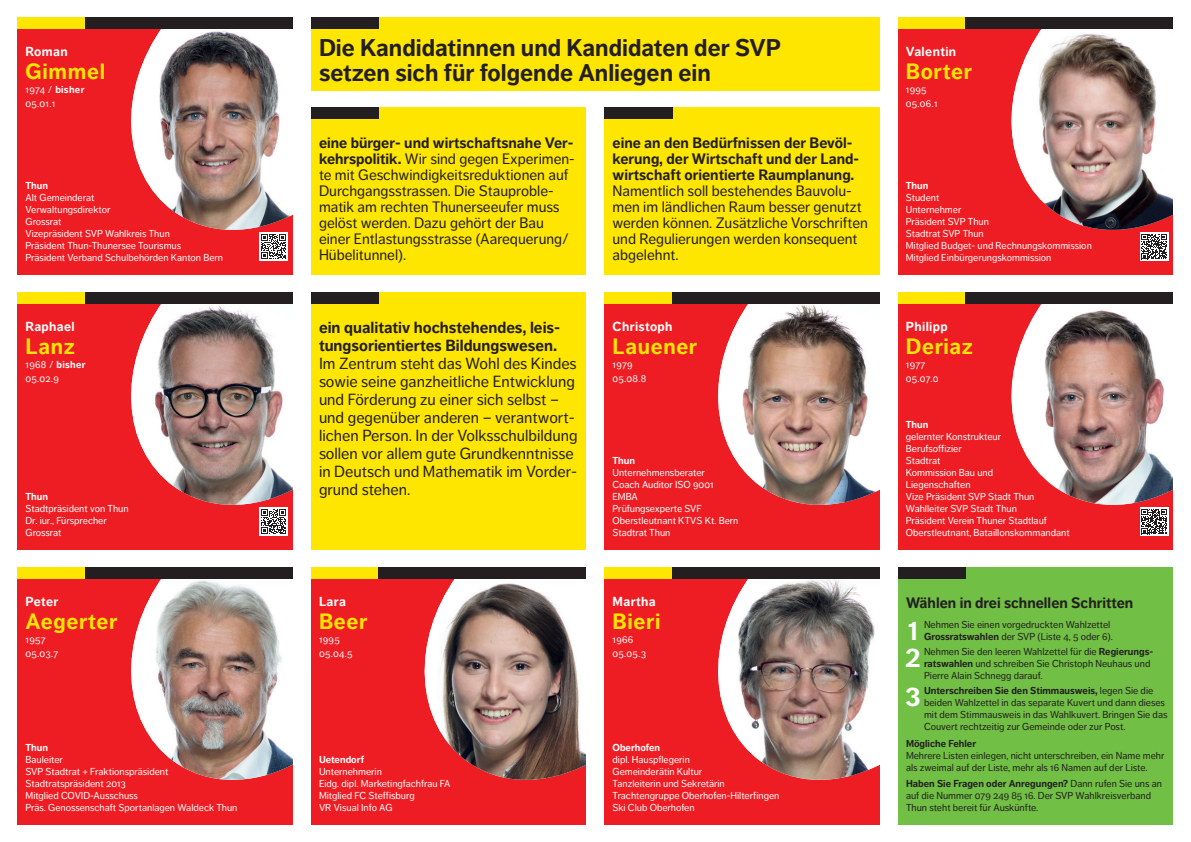
<style>
.page{position:relative;width:1191px;height:842px;background:#fff}
.page>*{position:absolute;margin:0;border:0;box-sizing:border-box;transform-origin:0 0}
.t1{font:700 27px "Dagny Pro";color:#fff}
.t2{font:700 24px/25px "Dagny Pro";color:#231f20}
.t3{font:700 22px "Dagny Pro";letter-spacing:.03em;color:#ffe601}
.t4{font:16px/18px "Dagny Pro";color:#231f20}
.t5{font:700 16px/18px "Dagny Pro";color:#231f20}
.t6{font:15px/16px "Dagny Pro";color:#231f20}
.t7{font:700 15px/16px "Dagny Pro";color:#231f20}
.t8{font:700 13px "Dagny Pro";letter-spacing:.03em;color:#fff}
.t9{font:10px/12px "Dagny Pro";color:#fff}
.t10{font:10px/12px "Dagny Pro";color:#231f20}
.t11{font:700 10px "Dagny Pro";color:#fff}
.t12{font:700 10px "Dagny Pro";color:#231f20}
.s1{font-weight:700}
</style>
<div class="page">
<div style="left:17px;top:303px;width:276px;height:247px;background:#ee1d23"></div>
<div style="left:17px;top:292px;width:68px;height:11px;background:#ffe601"></div>
<div style="left:85px;top:292px;width:208px;height:11px;background:#231f20"></div>
<div style="left:17px;top:578px;width:276px;height:247px;background:#ee1d23"></div>
<img style="left:117px;top:578px;width:176px;height:202px">
<div style="left:17px;top:567px;width:68px;height:11px;background:#ffe601"></div>
<div style="left:85px;top:567px;width:208px;height:11px;background:#231f20"></div>
<div style="left:310px;top:578px;width:277px;height:247px;background:#ee1d23"></div>
<img style="left:410px;top:578px;width:177px;height:208px">
<div style="left:310px;top:567px;width:68px;height:11px;background:#ffe601"></div>
<div style="left:378px;top:567px;width:209px;height:11px;background:#231f20"></div>
<div style="left:604px;top:578px;width:276px;height:247px;background:#ee1d23"></div>
<img style="left:703px;top:578px;width:177px;height:202px">
<div style="left:604px;top:567px;width:68px;height:11px;background:#ffe601"></div>
<div style="left:672px;top:567px;width:208px;height:11px;background:#231f20"></div>
<div style="left:897px;top:28px;width:276px;height:247px;background:#ee1d23"></div>
<div style="left:897px;top:17px;width:68px;height:11px;background:#ffe601"></div>
<div style="left:965px;top:17px;width:208px;height:11px;background:#231f20"></div>
<div style="left:897px;top:303px;width:276px;height:247px;background:#ee1d23"></div>
<div style="left:897px;top:292px;width:68px;height:11px;background:#ffe601"></div>
<div style="left:965px;top:292px;width:208px;height:11px;background:#231f20"></div>
<div style="left:604px;top:303px;width:276px;height:247px;background:#ee1d23"></div>
<img style="left:703px;top:303px;width:177px;height:202px">
<div style="left:604px;top:292px;width:68px;height:11px;background:#ffe601"></div>
<div style="left:672px;top:292px;width:208px;height:11px;background:#231f20"></div>
<div style="left:604px;top:108px;width:276px;height:167px;background:#ffe601"></div>
<div style="left:310px;top:108px;width:277px;height:167px;background:#ffe601"></div>
<div style="left:310px;top:292px;width:277px;height:258px;background:#ffe601"></div>
<div style="left:310px;top:108px;width:68px;height:11px;background:#231f20"></div>
<div style="left:310px;top:292px;width:68px;height:11px;background:#231f20"></div>
<div style="left:604px;top:108px;width:68px;height:11px;background:#231f20"></div>
<div style="left:897px;top:567px;width:277px;height:258px;background:#71bf44"></div>
<div style="left:897px;top:567px;width:68px;height:11px;background:#231f20"></div>
<div style="left:310px;top:17px;width:570px;height:74px;background:#ffe601"></div>
<div style="left:310px;top:17px;width:68px;height:11px;background:#231f20"></div>
<div style="left:17px;top:28px;width:276px;height:247px;background:#ee1d23"></div>
<div style="left:17px;top:17px;width:68px;height:11px;background:#ffe601"></div>
<div style="left:85px;top:17px;width:208px;height:11px;background:#231f20"></div>
<div style="left:259px;top:232px;width:29px;height:29px;background:#fff"></div>
<img style="left:117px;top:28px;width:176px;height:231px">
<div style="left:1140px;top:232px;width:28px;height:29px;background:#fff"></div>
<img style="left:997px;top:28px;width:176px;height:231px">
<div style="left:1140px;top:507px;width:28px;height:29px;background:#fff"></div>
<img style="left:997px;top:303px;width:176px;height:231px">
<div style="left:259px;top:507px;width:29px;height:29px;background:#fff"></div>
<img style="left:117px;top:303px;width:176px;height:231px">
<h3 class="t8" style="left:26px;top:44px;width:44px">Roman</h3>
<h3 class="t3" style="left:26px;top:58px;width:81px">Gimmel</h3>
<p class="t9" style="left:26px;top:82px;width:60px;line-height:14px">1974 / <span class="s1">bisher<br></span>05.01.1</p>
<p class="t11" style="left:26px;top:179px;width:24px">Thun</p>
<p class="t9" style="left:26px;top:191px;width:199px">Alt Gemeinderat<br>Verwaltungsdirektor<br>Grossrat<br>Vizepräsident SVP Wahlkreis Thun<br>Präsident Thun-Thunersee Tourismus<br>Präsident Verband Schulbehörden Kanton Bern</p>
<h3 class="t8" style="left:26px;top:319px;width:51px">Raphael</h3>
<h3 class="t3" style="left:26px;top:333px;width:51px">Lanz</h3>
<p class="t9" style="left:26px;top:357px;width:62px;line-height:14px">1968 / <span class="s1">bisher<br></span>05.02.9</p>
<p class="t11" style="left:26px;top:490px;width:24px">Thun</p>
<p class="t9" style="left:26px;top:502px;width:105px">Stadtpräsident von Thun<br>Dr. iur., Fürsprecher<br>Grossrat</p>
<h3 class="t8" style="left:26px;top:594px;width:34px">Peter</h3>
<h3 class="t3" style="left:26px;top:608px;width:93px">Aegerter</h3>
<p class="t9" style="left:26px;top:632px;width:34px;line-height:14px">1957<br>05.03.7</p>
<p class="t11" style="left:26px;top:741px;width:24px">Thun</p>
<p class="t9" style="left:26px;top:753px;width:213px">Bauleiter<br>SVP Stadtrat + Fraktionspräsident<br>Stadtratspräsident 2013<br>Mitglied COVID-Ausschuss<br>Präs. Genossenschaft Sportanlagen Waldeck Thun</p>
<h2 class="t2" style="left:319px;top:36px;width:463px">Die Kandidatinnen und Kandidaten der SVP setzen sich für folgende Anliegen ein</h2>
<p class="t6" style="left:319px;top:135px;width:257px"><span class="s1">eine bürger- und wirtschaftsnahe Ver&shy;kehrspolitik.</span> Wir sind gegen Experimen&shy;te mit Geschwindigkeitsreduktionen auf Durchgangsstrassen. Die Stauproble&shy;matik am rechten Thunerseeufer muss gelöst werden. Dazu gehört der Bau einer Entlastungsstrasse (Aarequerung/ Hübelitunnel).</p>
<h3 class="t7" style="left:612px;top:135px;width:248px">eine an den Bedürfnissen der Bevöl&shy;kerung, der Wirtschaft und der Land&shy;wirtschaft orientierte Raumplanung.</h3>
<h3 class="t6" style="left:612px;top:183px;width:257px">Namentlich soll bestehendes Bauvolu&shy;men im ländlichen Raum besser genutzt werden können. Zusätzliche Vorschriften und Regulierungen werden konsequent abgelehnt.</h3>
<h3 class="t5" style="left:319px;top:319px;width:243px">ein qualitativ hochstehendes, leis&shy;tungsorientiertes Bildungswesen.</h3>
<p class="t4" style="left:319px;top:355px;width:260px">Im Zentrum steht das Wohl des Kindes sowie seine ganzheitliche Entwicklung und Förderung zu einer sich selbst – und gegenüber anderen – verantwort&shy;lichen Person. In der Volksschulbildung sollen vor allem gute Grundkenntnisse in Deutsch und Mathematik im Vorder&shy;grund stehen.</p>
<h3 class="t8" style="left:319px;top:594px;width:28px">Lara</h3>
<h3 class="t3" style="left:319px;top:608px;width:50px">Beer</h3>
<p class="t9" style="left:319px;top:632px;width:35px;line-height:14px">1995<br>05.04.5</p>
<p class="t11" style="left:319px;top:753px;width:47px">Uetendorf</p>
<p class="t9" style="left:319px;top:765px;width:133px">Unternehmerin<br>Eidg. dipl. Marketingfachfrau FA<br>Mitglied FC Steffisburg<br>VR Visual Info AG</p>
<h3 class="t8" style="left:612px;top:319px;width:62px">Christoph</h3>
<h3 class="t3" style="left:612px;top:333px;width:86px">Lauener</h3>
<p class="t9" style="left:612px;top:357px;width:35px;line-height:14px">1979<br>05.08.8</p>
<p class="t11" style="left:612px;top:454px;width:24px">Thun</p>
<p class="t9" style="left:612px;top:466px;width:127px">Unternehmensberater<br>Coach Auditor ISO 9001<br>EMBA<br>Prüfungsexperte SVF<br>Oberstleutnant KTVS Kt. Bern<br>Stadtrat Thun</p>
<h3 class="t8" style="left:612px;top:594px;width:45px">Martha</h3>
<h3 class="t3" style="left:612px;top:608px;width:49px">Bieri</h3>
<p class="t9" style="left:612px;top:632px;width:35px;line-height:14px">1966<br>05.05.3</p>
<p class="t11" style="left:612px;top:741px;width:49px">Oberhofen</p>
<p class="t9" style="left:612px;top:753px;width:168px">dipl. Hauspflegerin<br>Gemeinderätin Kultur<br>Tanzleiterin und Sekretärin<br>Trachtengruppe Oberhofen-Hilterfingen<br>Ski Club Oberhofen</p>
<h3 class="t8" style="left:905px;top:44px;width:52px">Valentin</h3>
<h3 class="t3" style="left:905px;top:58px;width:68px">Borter</h3>
<p class="t9" style="left:905px;top:82px;width:33px;line-height:14px">1995<br>05.06.1</p>
<p class="t11" style="left:905px;top:179px;width:24px">Thun</p>
<p class="t9" style="left:905px;top:191px;width:187px">Student<br>Unternehmer<br>Präsident SVP Thun<br>Stadtrat SVP Thun<br>Mitglied Budget- und Rechnungskommission<br>Mitglied Einbürgerungskommission</p>
<h3 class="t8" style="left:905px;top:319px;width:43px">Philipp</h3>
<h3 class="t3" style="left:905px;top:333px;width:69px">Deriaz</h3>
<p class="t9" style="left:905px;top:357px;width:34px;line-height:14px">1977<br>05.07.0</p>
<p class="t11" style="left:905px;top:418px;width:24px">Thun</p>
<p class="t9" style="left:905px;top:430px;width:165px">gelernter Konstrukteur<br>Berufsoffizier<br>Stadtrat<br>Kommission Bau und<br>Liegenschaften<br>Vize Präsident SVP Stadt Thun<br>Wahlleiter SVP Stadt Thun<br>Präsident Verein Thuner Stadtlauf<br>Oberstleutnant, Bataillonskommandant</p>
<h3 class="t7" style="left:906px;top:594px;width:229px">Wählen in drei schnellen Schritten</h3>
<h1 class="t1" style="left:908px;top:615px;width:11px">1</h1>
<p class="t10" style="left:924px;top:619px;width:190px">Nehmen Sie einen vorgedruckten Wahlzettel<br><span class="s1">Grossratswahlen</span> der SVP (Liste 4, 5 oder 6).</p>
<h1 class="t1" style="left:905px;top:641px;width:17px">2</h1>
<p class="t10" style="left:924px;top:645px;width:231px">Nehmen Sie den leeren Wahlzettel für die <span class="s1">Regierungs&shy;ratswahlen</span> und schreiben Sie Christoph Neuhaus und<br>Pierre Alain Schnegg darauf.</p>
<h1 class="t1" style="left:905px;top:680px;width:17px">3</h1>
<p class="t10" style="left:924px;top:684px;width:245px"><span class="s1">Unterschreiben Sie den Stimmausweis,</span> legen Sie die beiden Wahlzettel in das separate Kuvert und dann dieses mit dem Stimmausweis in das Wahlkuvert. Bringen Sie das Couvert rechtzeitig zur Gemeinde oder zur Post.</p>
<p class="t12" style="left:906px;top:737px;width:72px">Mögliche Fehler</p>
<p class="t10" style="left:906px;top:749px;width:260px">Mehrere Listen einlegen, nicht unterschreiben, ein Name mehr als zweimal auf der Liste, mehr als 16 Namen auf der Liste.</p>
<p class="t10" style="left:906px;top:777px;width:257px"><span class="s1">Haben Sie Fragen oder Anregungen?</span> Dann rufen Sie uns an auf die Nummer 079 249 85 16. Der SVP Wahlkreisverband<br>Thun steht bereit für Auskünfte.</p>
</div>
